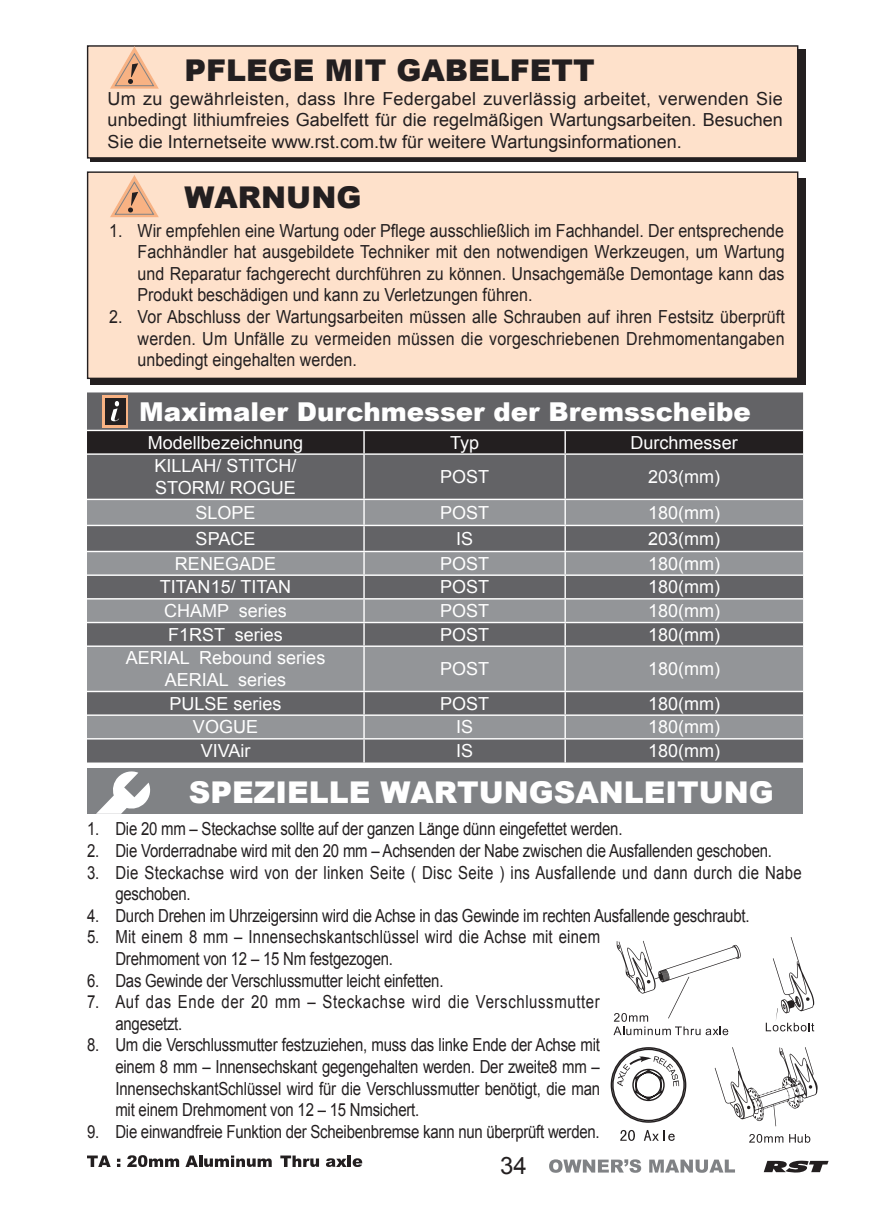
<style>
.page{position:relative;width:874px;height:1225px;background:#fff}
.page>*{position:absolute;margin:0;border:0;box-sizing:border-box;transform-origin:0 0}
.t1{font:900 30px "Arial";color:#fff}
.t2{font:900 30px "Arial";color:#231f20}
.t3{font:900 26px "Arial";color:#fff}
.t4{font:24px "Arial";color:#231f20}
.t5{font:18px/21.6px "Arial";letter-spacing:-.015em;color:#231f20;text-align:justify;scale:.83 1}
.t6{font:18px/21.6px "Arial";letter-spacing:-.015em;color:#231f20;text-align:justify;scale:.89 1}
.t7{font:18px "Arial";color:#fff}
.t8{font:18px/21.6px "Arial";letter-spacing:-.015em;color:#231f20;text-align:justify}
.t9{font:18px/21.6px "Arial";letter-spacing:.02em;color:#231f20;scale:.83 1}
.t10{font:18px/21.6px "Arial";letter-spacing:.015em;color:#231f20;scale:.83 1}
.t11{font:18px/21.6px "Arial";letter-spacing:.04em;color:#231f20;scale:.83 1}
</style>
<div class="page">
<svg style="left:549px;top:1159px;width:92px;height:13px"></svg>
<svg style="left:649px;top:1159px;width:85px;height:13px"></svg>
<svg style="left:763px;top:1160px;width:65px;height:12px"></svg>
<div style="left:90px;top:178px;width:715px;height:207px;background:#231f20"></div>
<div style="left:88px;top:172px;width:709px;height:206px;background:#fee1cb"></div>
<div style="left:87px;top:171px;width:711px;height:208px;border:1px solid #231f20"></div>
<div style="left:87px;top:768px;width:715px;height:46px;background:#808285"></div>
<svg style="left:96px;top:771px;width:55px;height:43px"></svg>
<div style="left:90px;top:49px;width:715px;height:113px;background:#231f20"></div>
<div style="left:88px;top:46px;width:709px;height:112px;background:#fee1cb"></div>
<div style="left:87px;top:45px;width:711px;height:114px;border:1px solid #231f20"></div>
<svg style="left:613px;top:940px;width:127px;height:95px"></svg>
<svg style="left:714px;top:1047px;width:103px;height:79px"></svg>
<svg style="left:749px;top:1134px;width:60px;height:8px"></svg>
<svg style="left:765px;top:937px;width:48px;height:94px"></svg>
<svg style="left:610px;top:1047px;width:76px;height:76px"></svg>
<svg style="left:620px;top:1130px;width:14px;height:11px"></svg>
<svg style="left:643px;top:1130px;width:31px;height:11px"></svg>
<svg style="left:87px;top:1155px;width:24px;height:12px"></svg>
<svg style="left:117px;top:1158px;width:3px;height:9px"></svg>
<svg style="left:127px;top:1155px;width:52px;height:12px"></svg>
<svg style="left:185px;top:1155px;width:86px;height:12px"></svg>
<svg style="left:280px;top:1155px;width:39px;height:12px"></svg>
<svg style="left:326px;top:1158px;width:20px;height:9px"></svg>
<hr style="left:347px;top:1155px;width:4px;height:12px;background:#231f20">
<svg style="left:352px;top:1158px;width:10px;height:9px"></svg>
<div style="left:87px;top:392px;width:715px;height:370px;background:#636366"></div>
<svg style="left:87px;top:500px;width:715px;height:238px;background:#818285"></svg>
<hr style="left:363px;top:455px;width:1px;height:44px;background:#fff">
<hr style="left:87px;top:525px;width:277px;height:1px;background:#fff">
<hr style="left:364px;top:525px;width:201px;height:1px;background:#fff">
<hr style="left:565px;top:525px;width:237px;height:1px;background:#fff">
<hr style="left:87px;top:598px;width:277px;height:1px;background:#fff">
<hr style="left:364px;top:598px;width:201px;height:1px;background:#fff">
<hr style="left:565px;top:598px;width:237px;height:1px;background:#fff">
<svg style="left:363px;top:500px;width:1px;height:145px"></svg>
<hr style="left:363px;top:647px;width:1px;height:44px;background:#fff">
<hr style="left:87px;top:691px;width:277px;height:1px;background:#fff">
<hr style="left:364px;top:691px;width:201px;height:1px;background:#fff">
<hr style="left:565px;top:691px;width:237px;height:1px;background:#fff">
<svg style="left:363px;top:692px;width:1px;height:70px"></svg>
<svg style="left:87px;top:430px;width:715px;height:23px;background:#2e2a2b"></svg>
<hr style="left:87px;top:453px;width:277px;height:2px;background:#fff">
<hr style="left:364px;top:453px;width:201px;height:2px;background:#fff">
<hr style="left:565px;top:453px;width:237px;height:2px;background:#fff">
<hr style="left:564px;top:455px;width:1px;height:44px;background:#fff">
<hr style="left:87px;top:499px;width:277px;height:1px;background:#fff">
<hr style="left:364px;top:499px;width:201px;height:1px;background:#fff">
<hr style="left:565px;top:499px;width:237px;height:1px;background:#fff">
<hr style="left:87px;top:551px;width:277px;height:1px;background:#fff">
<hr style="left:364px;top:551px;width:201px;height:1px;background:#fff">
<hr style="left:565px;top:551px;width:237px;height:1px;background:#fff">
<hr style="left:87px;top:574px;width:277px;height:2px;background:#fff">
<hr style="left:364px;top:574px;width:201px;height:2px;background:#fff">
<hr style="left:565px;top:574px;width:237px;height:2px;background:#fff">
<hr style="left:87px;top:622px;width:277px;height:1px;background:#fff">
<hr style="left:364px;top:622px;width:201px;height:1px;background:#fff">
<hr style="left:565px;top:622px;width:237px;height:1px;background:#fff">
<svg style="left:564px;top:500px;width:1px;height:145px"></svg>
<hr style="left:87px;top:645px;width:277px;height:2px;background:#fff">
<hr style="left:364px;top:645px;width:201px;height:2px;background:#fff">
<hr style="left:565px;top:645px;width:237px;height:2px;background:#fff">
<hr style="left:564px;top:647px;width:1px;height:44px;background:#fff">
<hr style="left:87px;top:714px;width:277px;height:2px;background:#fff">
<hr style="left:364px;top:714px;width:201px;height:2px;background:#fff">
<hr style="left:565px;top:714px;width:237px;height:2px;background:#fff">
<hr style="left:87px;top:738px;width:277px;height:1px;background:#fff">
<hr style="left:364px;top:738px;width:201px;height:1px;background:#fff">
<hr style="left:565px;top:738px;width:237px;height:1px;background:#fff">
<svg style="left:564px;top:692px;width:1px;height:70px"></svg>
<svg style="left:110px;top:46px;width:49px;height:43px"></svg>
<svg style="left:110px;top:175px;width:49px;height:42px"></svg>
<div style="left:102px;top:395px;width:26px;height:32px;background:linear-gradient(to right,#f8b283,#f8b283)"></div>
<div style="left:105px;top:398px;width:20px;height:26px;background:#231f20"></div>
<svg style="left:111px;top:401px;width:8px;height:20px"></svg>
<p class="t2" style="left:184px;top:49px;width:411px">PFLEGE MIT GABELFETT</p>
<p class="t8" style="left:108px;top:88px;width:676px">Um zu gewährleisten, dass Ihre Federgabel zuverlässig arbeitet, verwenden Sie unbedingt lithiumfreies Gabelfett für die regelmäßigen Wartungsarbeiten. Besuchen Sie die Internetseite www.rst.com.tw für weitere Wartungsinformationen.</p>
<p class="t2" style="left:184px;top:176px;width:178px">WARNUNG</p>
<p class="t6" style="left:137px;top:220px;width:728px;text-indent:-28px">1. Wir empfehlen eine Wartung oder Pflege ausschließlich im Fachhandel. Der entsprechende Fachhändler hat ausgebildete Techniker mit den notwendigen Werkzeugen, um Wartung und Reparatur fachgerecht durchführen zu können. Unsachgemäße Demontage kann das Produkt beschädigen und kann zu Verletzungen führen.</p>
<p class="t6" style="left:137px;top:306px;width:728px;text-indent:-28px">2. Vor Abschluss der Wartungsarbeiten müssen alle Schrauben auf ihren Festsitz überprüft werden. Um Unfälle zu vermeiden müssen die vorgeschriebenen Drehmomentangaben unbedingt eingehalten werden.</p>
<p class="t3" style="left:139px;top:392px;width:612px">Maximaler Durchmesser der Bremsscheibe</p>
<p class="t7" style="left:148px;top:430px;width:157px">Modellbezeichnung</p>
<p class="t7" style="left:450px;top:430px;width:31px">Typ</p>
<p class="t7" style="left:630px;top:430px;width:109px">Durchmesser</p>
<p class="t7" style="left:154px;top:454px;width:144px">KILLAH/ STITCH/</p>
<p class="t7" style="left:155px;top:476px;width:142px">STORM/ ROGUE</p>
<p class="t7" style="left:440px;top:465px;width:51px">POST</p>
<p class="t7" style="left:647px;top:465px;width:73px">203(mm)</p>
<p class="t7" style="left:195px;top:501px;width:62px">SLOPE</p>
<p class="t7" style="left:440px;top:501px;width:51px">POST</p>
<p class="t7" style="left:647px;top:501px;width:73px">180(mm)</p>
<p class="t7" style="left:195px;top:527px;width:61px">SPACE</p>
<p class="t7" style="left:456px;top:527px;width:19px">IS</p>
<p class="t7" style="left:647px;top:527px;width:73px">203(mm)</p>
<p class="t7" style="left:175px;top:551px;width:103px">RENEGADE</p>
<p class="t7" style="left:440px;top:551px;width:51px">POST</p>
<p class="t7" style="left:647px;top:551px;width:73px">180(mm)</p>
<p class="t7" style="left:160px;top:575px;width:133px">TITAN15/ TITAN</p>
<p class="t7" style="left:440px;top:575px;width:51px">POST</p>
<p class="t7" style="left:647px;top:575px;width:73px">180(mm)</p>
<p class="t7" style="left:164px;top:599px;width:124px">CHAMP series</p>
<p class="t7" style="left:440px;top:599px;width:51px">POST</p>
<p class="t7" style="left:647px;top:599px;width:73px">180(mm)</p>
<p class="t7" style="left:168px;top:622px;width:116px">F1RST series</p>
<p class="t7" style="left:440px;top:622px;width:51px">POST</p>
<p class="t7" style="left:647px;top:622px;width:73px">180(mm)</p>
<p class="t7" style="left:126px;top:646px;width:201px">AERIAL Rebound series</p>
<p class="t7" style="left:165px;top:668px;width:123px">AERIAL series</p>
<p class="t7" style="left:440px;top:657px;width:51px">POST</p>
<p class="t7" style="left:647px;top:657px;width:73px">180(mm)</p>
<p class="t7" style="left:169px;top:691px;width:114px">PULSE series</p>
<p class="t7" style="left:440px;top:691px;width:51px">POST</p>
<p class="t7" style="left:647px;top:691px;width:73px">180(mm)</p>
<p class="t7" style="left:193px;top:715px;width:67px">VOGUE</p>
<p class="t7" style="left:456px;top:715px;width:19px">IS</p>
<p class="t7" style="left:647px;top:715px;width:73px">180(mm)</p>
<p class="t7" style="left:200px;top:739px;width:51px">VIVAir</p>
<p class="t7" style="left:456px;top:739px;width:19px">IS</p>
<p class="t7" style="left:647px;top:739px;width:73px">180(mm)</p>
<p class="t1" style="left:189px;top:770px;width:586px">SPEZIELLE WARTUNGSANLEITUNG</p>
<p class="t5" style="left:87px;top:818px;width:646px">1. Die 20 mm – Steckachse sollte auf der ganzen Länge dünn eingefettet werden.</p>
<p class="t5" style="left:87px;top:840px;width:826px">2. Die Vorderradnabe wird mit den 20 mm – Achsenden der Nabe zwischen die Ausfallenden geschoben.</p>
<p class="t9" style="left:115px;top:861px;width:827px;text-indent:-28px">3. Die Steckachse wird von der linken Seite ( Disc Seite ) ins Ausfallende und dann durch die Nabe geschoben.</p>
<p class="t5" style="left:87px;top:905px;width:799px">4. Durch Drehen im Uhrzeigersinn wird die Achse in das Gewinde im rechten Ausfallende geschraubt.</p>
<p class="t10" style="left:115px;top:926px;width:585px;text-indent:-28px">5. Mit einem 8 mm – Innensechskantschlüssel wird die Achse mit einem<br>Drehmoment von 12 – 15 Nm festgezogen.</p>
<p class="t5" style="left:87px;top:969px;width:431px">6. Das Gewinde der Verschlussmutter leicht einfetten.</p>
<p class="t11" style="left:115px;top:991px;width:585px;text-indent:-28px">7. Auf das Ende der 20 mm – Steckachse wird die Verschlussmutter angesetzt.</p>
<p class="t5" style="left:115px;top:1034px;width:585px;text-indent:-28px">8. Um die Verschlussmutter festzuziehen, muss das linke Ende der Achse mit einem 8 mm – Innensechskant gegengehalten werden. Der zweite8 mm – InnensechskantSchlüssel wird für die Verschlussmutter benötigt, die man mit einem Drehmoment von 12 – 15 Nmsichert.</p>
<p class="t5" style="left:87px;top:1121px;width:619px">9. Die einwandfreie Funktion der Scheibenbremse kann nun überprüft werden.</p>
<h3 class="t4" style="left:500px;top:1150px;width:28px">34</h3>
</div>
